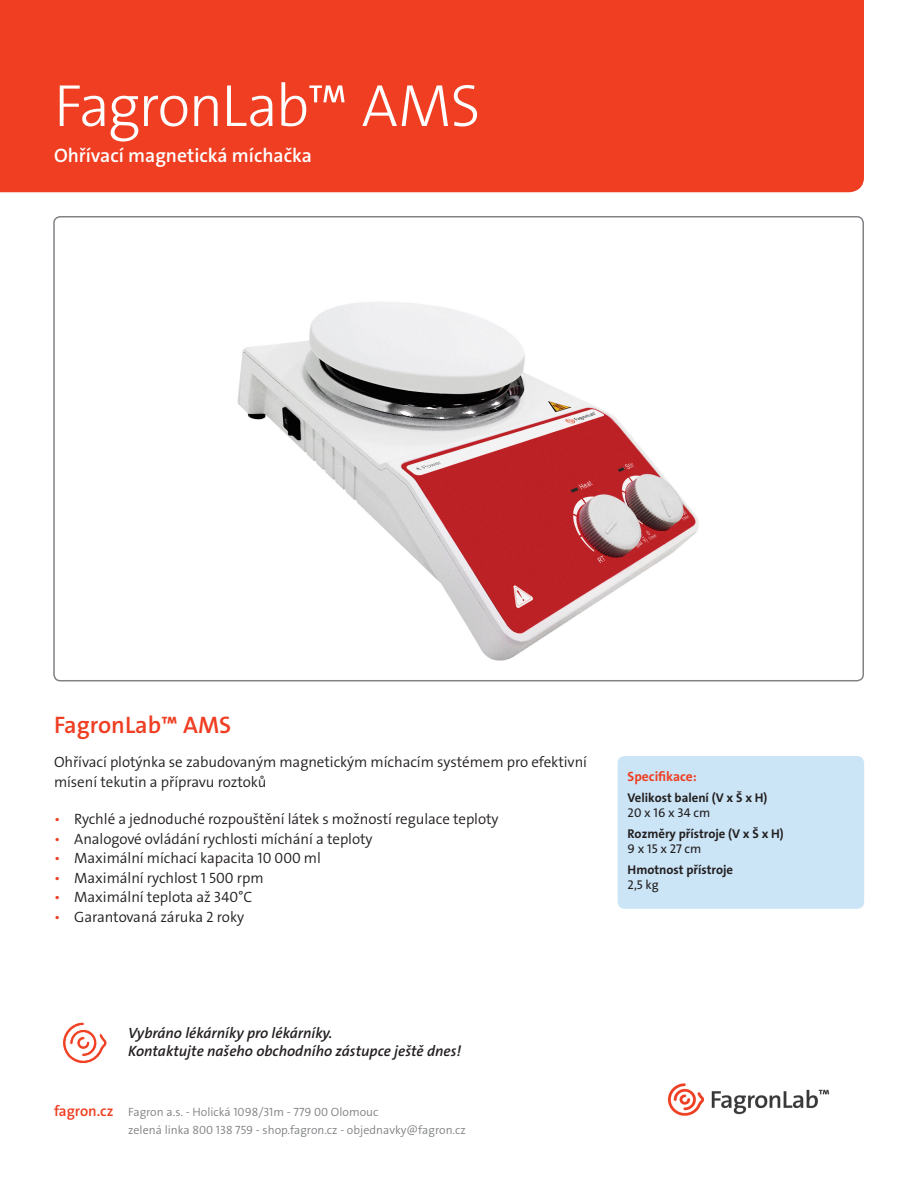
<style>
.page{position:relative;width:918px;height:1188px;background:#fff}
.page>*{position:absolute;margin:0;border:0;box-sizing:border-box;transform-origin:0 0}
.t1{font:60px "The Sans LP3 Lig";letter-spacing:-.03em;color:#fff}
._2___subhead_RED{font:24px "The Sans LP6 Se Bld";color:#ef3e22}
._6___subhead_caps_RE{font:19.5px "The Sans LP6 Se Bld";color:#fff}
.bullets_body{font:15px/19.5px "The Sans LP4 Se Lig";letter-spacing:-.005em;color:#231f20}
.t2{font:15px/18px "The Sans LP6 Se Bld IT";color:#231f20}
.t3{font:15px "The Sans LP6 Se Bld";color:#ef3e22}
.t4{font:13.5px "The Sans LP7 Bld";color:#ef3e22}
.t5{font:12.75px/15.3px "The Sans LP7 Bld";color:#231f20}
.t6{font:12.75px "The Sans LP5 Plain";color:#231f20}
.t7{font:12px "The Sans LP4 Se Lig";letter-spacing:.005em;color:#808285}
.s1{color:#ef3e22}
.s2{font-family:"The Sans LP5 Plain"}
</style>
<div class="page">
<img style="left:237px;top:302px;width:462px;height:359px">
<div style="left:53px;top:216px;width:811px;height:465px;border:2px solid #808285;border-radius:6px"></div>
<div style="left:0;top:0;width:864px;height:192px;background:#ef3e22"></div>
<div style="left:618px;top:757px;width:245px;height:151px;background:#cbe5f7;border-radius:6px"></div>
<div style="left:618px;top:756px;width:246px;height:153px;border:2px solid #cbe5f7;border-radius:6px"></div>
<svg style="left:62px;top:1022px;width:45px;height:42px"></svg>
<img style="left:667px;top:1083px;width:163px;height:33px">
<p class="t1" style="left:54px;top:67px;width:428px">FagronLab™ AMS</p>
<p class="_6___subhead_caps_RE" style="left:54px;top:143px;width:259px">Ohřívací magnetická míchačka</p>
<p class="_2___subhead_RED" style="left:54px;top:710px;width:179px">FagronLab™ AMS</p>
<p class="bullets_body" style="left:54px;top:752px;width:535px">Ohřívací plotýnka se zabudovaným magnetickým míchacím systémem pro efektivní mísení tekutin a přípravu roztoků</p>
<p class="bullets_body" style="left:54px;top:809px;width:446px"><span class="s1">•</span> Rychlé a jednoduché rozpouštění látek s možností regulace teploty</p>
<p class="bullets_body" style="left:54px;top:829px;width:320px"><span class="s1">•</span> Analogové ovládání rychlosti míchání a teploty</p>
<p class="bullets_body" style="left:54px;top:848px;width:269px"><span class="s1">•</span> Maximální míchací kapacita 10 000 ml</p>
<p class="bullets_body" style="left:54px;top:868px;width:211px"><span class="s1">•</span> Maximální rychlost 1 500 rpm</p>
<p class="bullets_body" style="left:54px;top:887px;width:200px"><span class="s1">•</span> Maximální teplota až 340°C</p>
<p class="bullets_body" style="left:54px;top:907px;width:192px"><span class="s1">•</span> Garantovaná záruka 2 roky</p>
<p class="t2" style="left:128px;top:1025px;width:334px">Vybráno lékárníky pro lékárníky.<br>Kontaktujte našeho obchodního zástupce ještě dnes!</p>
<p class="t3" style="left:54px;top:1101px;width:61px">fagron.cz</p>
<p class="t7" style="left:128px;top:1104px;width:252px">Fagron a.s. - Holická 1098/31m - 779 00 Olomouc</p>
<p class="t7" style="left:128px;top:1122px;width:339px">zelená linka 800 138 759 - shop.fagron.cz - objednavky@fagron.cz</p>
<p class="t4" style="left:628px;top:768px;width:71px">Specifikace:</p>
<p class="t5" style="left:628px;top:790px;width:141px">Velikost balení (V x Š x H)</p>
<p class="t6" style="left:628px;top:805px;width:84px">20 x 16 x 34 cm</p>
<p class="t5" style="left:628px;top:826px;width:158px">Rozměry přístroje (V x Š x H)<br><span class="s2">9 x 15 x 27 cm</span></p>
<p class="t5" style="left:628px;top:862px;width:107px">Hmotnost přístroje</p>
<p class="t6" style="left:628px;top:877px;width:32px">2,5 kg</p>
</div>
